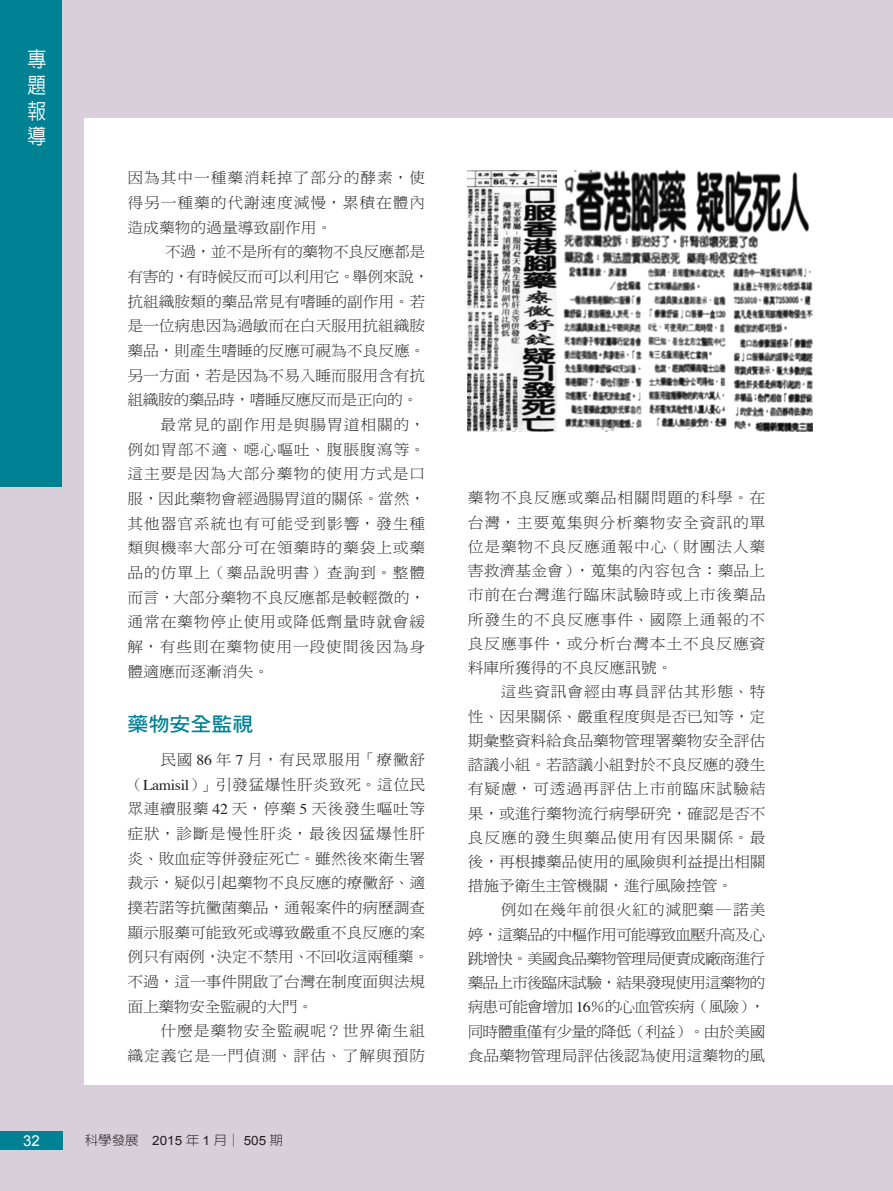
<style>
.page{position:relative;width:893px;height:1191px;background:#d8cfdb}
.page>*{position:absolute;margin:0;border:0;box-sizing:border-box;transform-origin:0 0}
.t1{font:500 21px/25.7px "AR New Hei B5";color:#fff;text-align:justify;scale:.9 1}
.專題-內文大標{font:19.95px "DF Hei Std W7";color:#008194;scale:1.05 1}
.內文{font:15px/24.6px "DF Ming Std W3";letter-spacing:-.005em;color:#231f20;text-align:justify;scale:1.05 1}
.內文-2{font:15px/24.6px "DF Ming Std W3";letter-spacing:.06em;color:#231f20;text-align:right;scale:1.05 1}
.左頁碼{font:15px "Arial";color:#fff}
.t2{font:300 12.9px "AR New Hei B5";color:#231f20;scale:1.05 1}
.s1{font-family:"Times"}
.s2{font-family:"Arial";font-weight:400}
</style>
<div class="page">
<div style="left:85px;top:118px;width:808px;height:966px;background:#fff"></div>
<div style="left:0;top:0;width:62px;height:487px;background:#008194"></div>
<div style="left:0;top:1131px;width:62px;height:18px;background:#008194"></div>
<img style="left:468px;top:170px;width:88px;height:261px">
<img style="left:563px;top:170px;width:249px;height:261px">
<h1 class="t1" style="left:28px;top:47px;width:22px">專題報導</h1>
<p class="內文" style="left:128px;top:165px;width:285px">因為其中一種藥消耗掉了部分的酵素，使得另一種藥的代謝速度減慢，累積在體內造成藥物的過量導致副作用。</p>
<p class="內文" style="left:128px;top:239px;width:289px;text-align:left;text-indent:37px">不過，並不是所有的藥物不良反應都是有害的，有時候反而可以利用它。舉例來說，抗組織胺類的藥品常見有嗜睡的副作用。若是一位病患因為過敏而在白天服用抗組織胺藥品，則產生嗜睡的反應可視為不良反應。另一方面，若是因為不易入睡而服用含有抗組織胺的藥品時，嗜睡反應反而是正向的。</p>
<p class="內文" style="left:128px;top:412px;width:285px;text-indent:33px">最常見的副作用是與腸胃道相關的，例如胃部不適、噁心嘔吐、腹脹腹瀉等。這主要是因為大部分藥物的使用方式是口服，因此藥物會經過腸胃道的關係。當然，其他器官系統也有可能受到影響，發生種類與機率大部分可在領藥時的藥袋上或藥品的仿單上（藥品說明書）查詢到。整體而言，大部分藥物不良反應都是較輕微的，通常在藥物停止使用或降低劑量時就會緩解，有些則在藥物使用一段使間後因為身體適應而逐漸消失。</p>
<p class="專題-內文大標" style="left:128px;top:713px;width:121px">藥物安全監視</p>
<p class="內文" style="left:128px;top:747px;width:289px;text-align:left;text-indent:33px">民國 <span class="s1">86</span> 年 <span class="s1">7</span> 月，有民眾服用「療黴舒（<span class="s1">Lamisil</span>）」引發猛爆性肝炎致死。這位民眾連續服藥 <span class="s1">42</span> 天，停藥 <span class="s1">5</span> 天後發生嘔吐等症狀，診斷是慢性肝炎，最後因猛爆性肝炎、敗血症等併發症死亡。雖然後來衛生署裁示，疑似引起藥物不良反應的療黴舒、適撲若諾等抗黴菌藥品，通報案件的病歷調查顯示服藥可能致死或導致嚴重不良反應的案例只有兩例，決定不禁用、不回收這兩種藥。不過，這一事件開啟了台灣在制度面與法規面上藥物安全監視的大門。</p>
<p class="內文-2" style="left:128px;top:1018px;width:285px">什麼是藥物安全監視呢？世界衛生組<br>織定義它是一門偵測、評估、了解與預防</p>
<p class="左頁碼" style="left:23px;top:1131px;width:18px">32</p>
<p class="t2" style="left:85px;top:1133px;width:190px">科學發展　<span class="s2">2015</span> 年 <span class="s2">1</span> 月│ <span class="s2">505</span> 期</p>
<p class="內文" style="left:468px;top:486px;width:285px">藥物不良反應或藥品相關問題的科學。在台灣，主要蒐集與分析藥物安全資訊的單位是藥物不良反應通報中心（財團法人藥害救濟基金會），蒐集的內容包含：藥品上市前在台灣進行臨床試驗時或上市後藥品所發生的不良反應事件、國際上通報的不良反應事件，或分析台灣本土不良反應資料庫所獲得的不良反應訊號。</p>
<p class="內文" style="left:468px;top:679px;width:285px;text-indent:33px">這些資訊會經由專員評估其形態、特性、因果關係、嚴重程度與是否已知等，定期彙整資料給食品藥物管理署藥物安全評估諮議小組。若諮議小組對於不良反應的發生有疑慮，可透過再評估上市前臨床試驗結果，或進行藥物流行病學研究，確認是否不良反應的發生與藥品使用有因果關係。最後，再根據藥品使用的風險與利益提出相關措施予衛生主管機關，進行風險控管。</p>
<p class="內文" style="left:468px;top:897px;width:285px;text-indent:33px">例如在幾年前很火紅的減肥藥─諾美婷，這藥品的中樞作用可能導致血壓升高及心跳增快。美國食品藥物管理局便責成廠商進行藥品上市後臨床試驗，結果發現使用這藥物的病患可能會增加 <span class="s1">16</span>％的心血管疾病（風險），同時體重僅有少量的降低（利益）。由於美國食品藥物管理局評估後認為使用這藥物的風</p>
</div>
